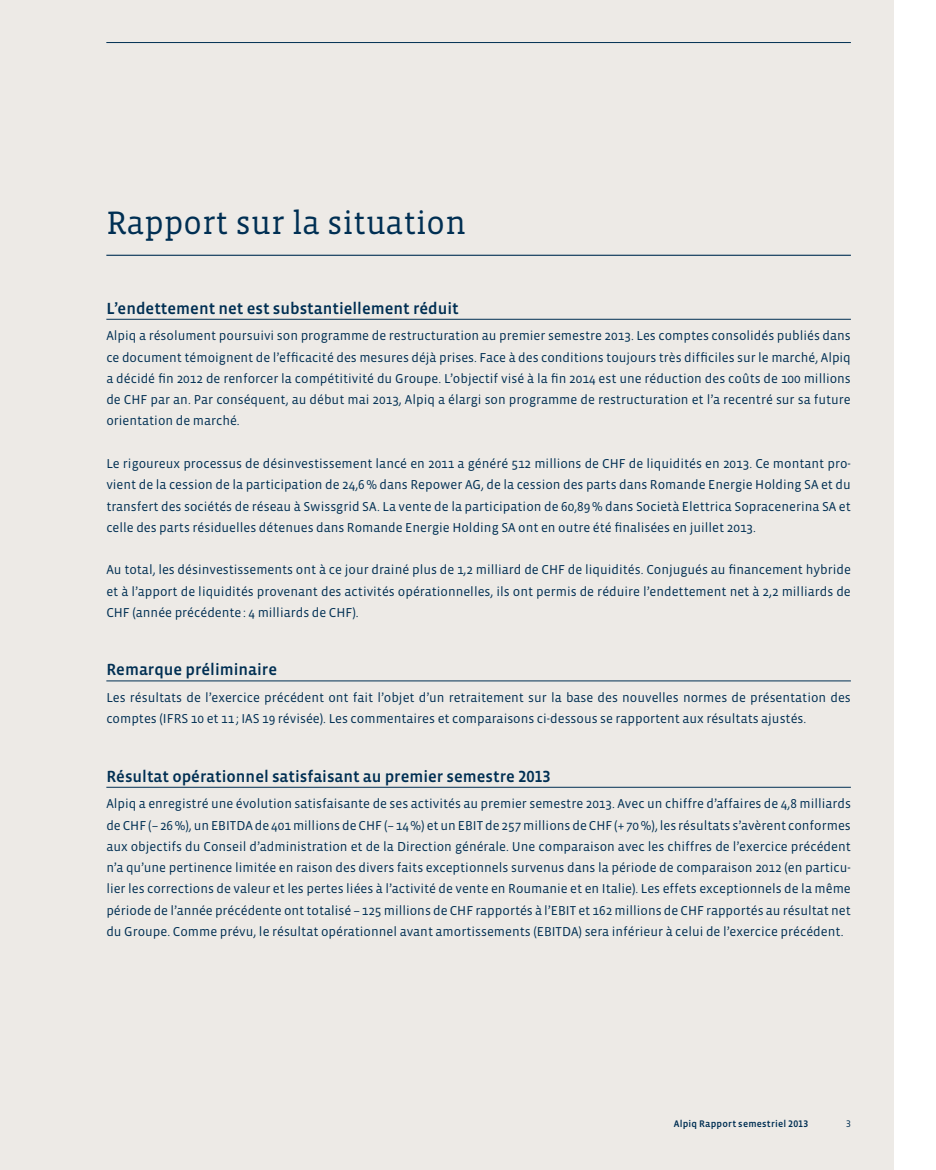
<style>
.page{position:relative;width:936px;height:1170px;background:#fff}
.page>*{position:absolute;margin:0;border:0;box-sizing:border-box;transform-origin:0 0}
.t1{font:33px "Vista Slab OTCE";color:#002f53}
.t2{font:500 16.5px "Vista Sans OTCE";color:#002f53}
.t3{font:13.2px/21.3px "Vista Sans OTCE";color:#002f53;text-align:justify}
.t4{font:500 9.75px "Vista Sans OTCE";letter-spacing:.02em;color:#002f53}
.t5{font:9.75px "Vista Sans OTCE";color:#002f53}
</style>
<div class="page">
<div style="left:0;top:0;width:893px;height:1169px;background:#edeae6"></div>
<hr style="left:106px;top:319px;width:744px;height:1px;background:#002f53">
<hr style="left:106px;top:680px;width:744px;height:1px;background:#002f53">
<hr style="left:106px;top:787px;width:744px;height:1px;background:#002f53">
<hr style="left:106px;top:255px;width:744px;height:1px;background:#002f53">
<hr style="left:106px;top:42px;width:744px;height:1px;background:#002f53">
<h1 class="t1" style="left:106px;top:204px;width:361px">Rapport sur la situation</h1>
<p class="t2" style="left:106px;top:300px;width:354px">L’endettement net est substantiellement réduit</p>
<p class="t3" style="left:106px;top:325px;width:746px">Alpiq a résolument poursuivi son programme de restructuration au premier semestre 2013. Les comptes consolidés publiés dans ce document témoignent de l’efficacité des mesures déjà prises. Face à des conditions toujours très difficiles sur le marché, Alpiq a décidé fin 2012 de renforcer la compétitivité du Groupe. L’objectif visé à la fin 2014 est une réduction des coûts de 100 millions de CHF par an. Par conséquent, au début mai 2013, Alpiq a élargi son programme de restructuration et l’a recentré sur sa future orientation de marché.</p>
<p class="t3" style="left:106px;top:453px;width:746px">Le rigoureux processus de désinvestissement lancé en 2011 a généré 512 millions de CHF de liquidités en 2013. Ce montant pro&shy;vient de la cession de la participation de 24,6% dans Repower AG, de la cession des parts dans Romande Energie Holding SA et du transfert des sociétés de réseau à Swissgrid SA. La vente de la participation de 60,89% dans Società Elettrica Sopracenerina SA et celle des parts résiduelles détenues dans Romande Energie Holding SA ont en outre été finalisées en juillet 2013.</p>
<p class="t3" style="left:106px;top:559px;width:746px">Au total, les désinvestissements ont à ce jour drainé plus de 1,2 milliard de CHF de liquidités. Conjugués au financement hybride et à l’apport de liquidités provenant des activités opérationnelles, ils ont permis de réduire l’endettement net à 2,2 milliards de CHF (année précédente: 4 milliards de CHF).</p>
<p class="t2" style="left:106px;top:661px;width:172px">Remarque préliminaire</p>
<p class="t3" style="left:106px;top:687px;width:746px">Les résultats de l’exercice précédent ont fait l’objet d’un retraitement sur la base des nouvelles normes de présentation des comptes (IFRS 10 et 11; IAS 19 révisée). Les commentaires et comparaisons ci-dessous se rapportent aux résultats ajustés.</p>
<p class="t2" style="left:106px;top:767px;width:446px">Résultat opérationnel satisfaisant au premier semestre 2013</p>
<p class="t3" style="left:106px;top:793px;width:746px">Alpiq a enregistré une évolution satisfaisante de ses activités au premier semestre 2013. Avec un chiffre d’affaires de 4,8 milliards de CHF (– 26%), un EBITDA de 401 millions de CHF (– 14%) et un EBIT de 257 millions de CHF (+ 70%), les résultats s’avèrent conformes aux objectifs du Conseil d’administration et de la Direction générale. Une comparaison avec les chiffres de l’exercice précédent n’a qu’une pertinence limitée en raison des divers faits exceptionnels survenus dans la période de comparaison 2012 (en particu&shy;lier les corrections de valeur et les pertes liées à l’activité de vente en Roumanie et en Italie). Les effets exceptionnels de la même période de l’année précédente ont totalisé –125 millions de CHF rapportés à l’EBIT et 162 millions de CHF rapportés au résultat net du Groupe. Comme prévu, le résultat opérationnel avant amortissements (EBITDA) sera inférieur à celui de l’exercice précédent.</p>
<p class="t4" style="left:673px;top:1118px;width:136px">Alpiq Rapport semestriel 2013</p>
<p class="t5" style="left:846px;top:1118px;width:6px">3</p>
</div>
